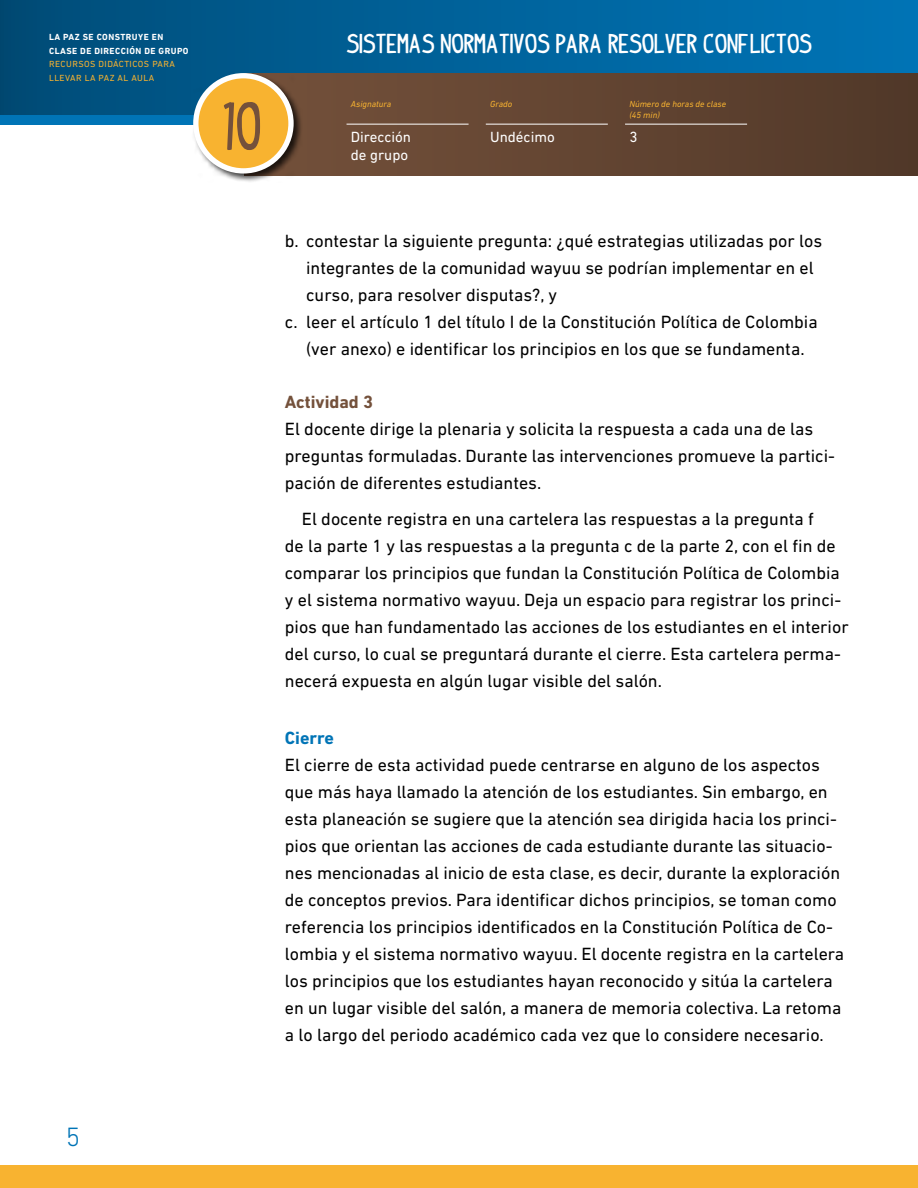
<style>
.page{position:relative;width:918px;height:1188px;background:#fff}
.page>*{position:absolute;margin:0;border:0;box-sizing:border-box;transform-origin:0 0}
.t1{font:700 51.9px "indypimp";color:#74513b}
.t2{font:300 27px "DIN Next LT Pro";color:#0074b6}
.t3{font:700 21px "indypimp";color:#fff}
.P1{font:18px/27px "DIN Next LT Pro";color:#000}
.P2{font:18px/27px "DIN Next LT Pro";color:#000}
.t3-2{font:700 18px "DIN Next LT Pro";color:#74513b}
.t2-2{font:700 18px "DIN Next LT Pro";color:#0074b6}
.t4{font:15px/18px "DIN Next LT Pro";color:#fff}
.t5{font:italic 9px/10.8px "DIN Next LT Pro";color:#f8b330}
.t6{font:700 9px/13.5px "DIN Next LT Pro";letter-spacing:.05em;color:#fff}
.t7{font:9px/13.5px "DIN Next LT Pro";letter-spacing:.05em;color:#f8b330}
</style>
<div class="page">
<div style="left:0;top:0;width:918px;height:115px;background:linear-gradient(to right,#004d79,#0075b8)"></div>
<div style="left:0;top:1165px;width:918px;height:23px;background:#f8b330"></div>
<div style="left:243px;top:73px;width:675px;height:102px;background:linear-gradient(to right,#76533d,#513929)"></div>
<hr style="left:347px;top:124px;width:122px;height:1px;background:#fff">
<hr style="left:486px;top:124px;width:122px;height:1px;background:#fff">
<hr style="left:625px;top:124px;width:122px;height:1px;background:#fff">
<div style="left:192px;top:71px;width:111px;height:112px;background:#000;opacity:.75"></div>
<div style="left:196px;top:76px;width:95px;height:95px;background:#f8b330;border-radius:50%"></div>
<div style="left:193px;top:73px;width:101px;height:101px;border:5px solid #fff;border-radius:50%"></div>
<p class="t6" style="left:49px;top:31px;width:141px">LA PAZ SE CONSTRUYE EN<br>CLASE DE DIRECCIÓN DE GRUPO</p>
<p class="t7" style="left:49px;top:58px;width:127px">RECURSOS DIDÁCTICOS PARA<br>LLEVAR LA PAZ AL AULA</p>
<h2 class="t2" style="left:66px;top:1121px;width:16px">5</h2>
<h1 class="t1" style="left:224px;top:102px;width:41px">10</h1>
<p class="t3" style="left:347px;top:33px;width:467px">SISTEMAS NORMATIVOS PARA RESOLVER CONFLICTOS</p>
<p class="t5" style="left:351px;top:99px;width:42px">Asignatura</p>
<p class="t4" style="left:351px;top:127px;width:62px">Dirección de grupo</p>
<p class="t5" style="left:490px;top:99px;width:24px">Grado</p>
<p class="t4" style="left:490px;top:127px;width:66px">Undécimo</p>
<p class="t5" style="left:629px;top:99px;width:98px">Número de horas de clase (45 min)</p>
<p class="t4" style="left:629px;top:127px;width:10px">3</p>
<p class="P1" style="left:306px;top:228px;width:518px;text-indent:-21px">b. contestar la siguiente pregunta: ¿qué estrategias utilizadas por los integrantes de la comunidad wayuu se podrían implementar en el curso, para resolver disputas?, y</p>
<p class="P1" style="left:285px;top:309px;width:534px;text-align:center">c. leer el artículo 1 del título I de la Constitución Política de Colombia (ver anexo) e identificar los principios en los que se fundamenta.</p>
<p class="t3-2" style="left:285px;top:392px;width:90px">Actividad 3</p>
<p class="P1" style="left:285px;top:415px;width:552px">El docente dirige la plenaria y solicita la respuesta a cada una de las preguntas formuladas. Durante las intervenciones promueve la partici&shy;pación de diferentes estudiantes.</p>
<p class="P2" style="left:285px;top:505px;width:565px;text-indent:17px">El docente registra en una cartelera las respuestas a la pregunta f<br>de la parte 1 y las respuestas a la pregunta c de la parte 2, con el fin de comparar los principios que fundan la Constitución Política de Colombia y el sistema normativo wayuu. Deja un espacio para registrar los princi&shy;pios que han fundamentado las acciones de los estudiantes en el interior del curso, lo cual se preguntará durante el cierre. Esta cartelera perma&shy;necerá expuesta en algún lugar visible del salón.</p>
<p class="t2-2" style="left:285px;top:727px;width:51px">Cierre</p>
<p class="P1" style="left:285px;top:751px;width:561px">El cierre de esta actividad puede centrarse en alguno de los aspectos que más haya llamado la atención de los estudiantes. Sin embargo, en esta planeación se sugiere que la atención sea dirigida hacia los princi&shy;pios que orientan las acciones de cada estudiante durante las situacio&shy;nes mencionadas al inicio de esta clase, es decir, durante la exploración de conceptos previos. Para identificar dichos principios, se toman como referencia los principios identificados en la Constitución Política de Co&shy;lombia y el sistema normativo wayuu. El docente registra en la cartelera los principios que los estudiantes hayan reconocido y sitúa la cartelera en un lugar visible del salón, a manera de memoria colectiva. La retoma a lo largo del periodo académico cada vez que lo considere necesario.</p>
</div>
